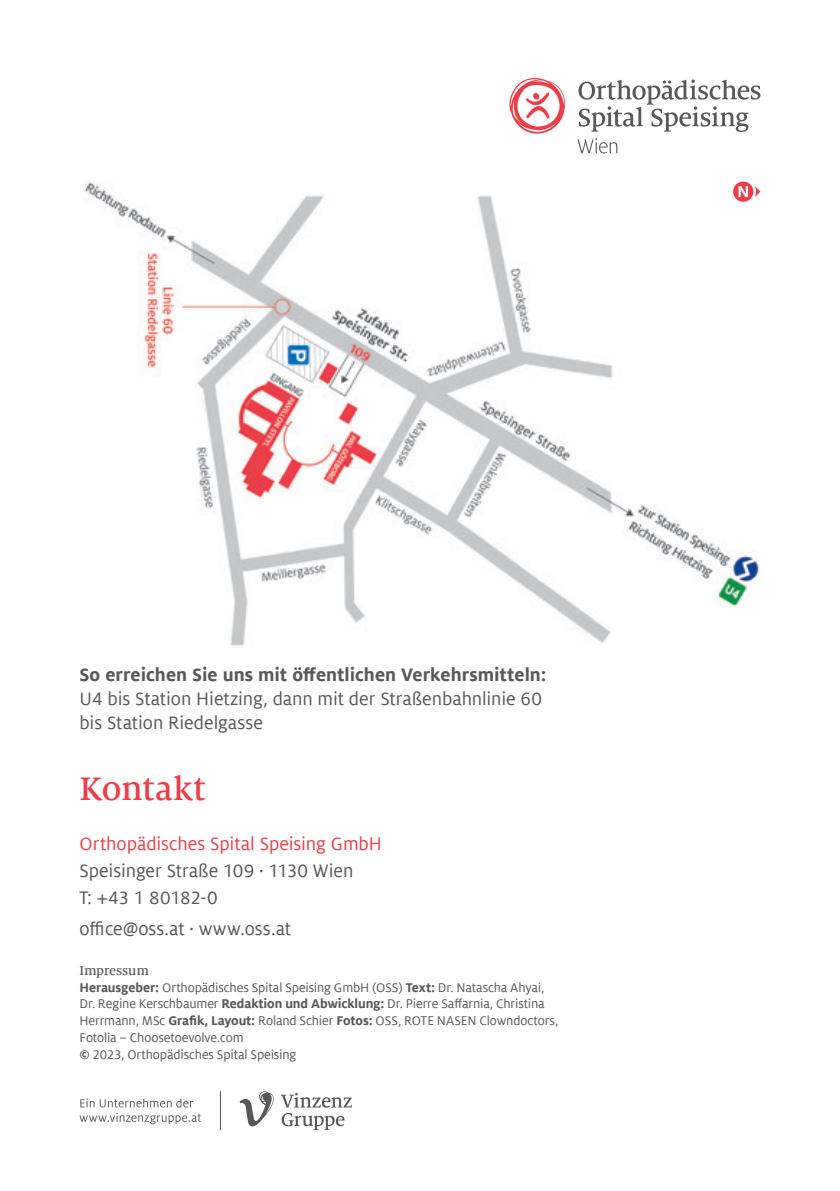
<style>
.page{position:relative;width:840px;height:1191px;background:#fff}
.page>*{position:absolute;margin:0;border:0;box-sizing:border-box;transform-origin:0 0}
.t1{font:500 36px "Milo Serif Offc Pro";letter-spacing:-.005em;color:#ee3d49}
.t2{font:20px/24px "Milo Offc Pro";letter-spacing:-.005em;color:#57585a}
.t3{font:700 20px "Milo Offc Pro";color:#57585a}
.t4{font:20px "Milo Offc Pro";color:#ee3d49}
.t5{font:14px/16.8px "Milo Offc Pro";letter-spacing:-.01em;color:#57585a}
.t6{font:500 14px "Milo Serif Offc Pro";letter-spacing:-.01em;color:#57585a}
.s1{font-weight:700}
</style>
<div class="page">
<img style="left:84px;top:182px;width:676px;height:465px">
<svg style="left:732px;top:181px;width:21px;height:21px"></svg>
<svg style="left:754px;top:186px;width:6px;height:11px"></svg>
<svg style="left:738px;top:186px;width:9px;height:11px"></svg>
<svg style="left:79px;top:1098px;width:122px;height:26px"></svg>
<svg style="left:281px;top:1092px;width:70px;height:15px"></svg>
<svg style="left:281px;top:1113px;width:63px;height:17px"></svg>
<svg style="left:239px;top:1091px;width:35px;height:36px"></svg>
<hr style="left:220px;top:1091px;width:1px;height:39px;background:#57585a">
<svg style="left:509px;top:78px;width:56px;height:56px"></svg>
<svg style="left:578px;top:79px;width:182px;height:53px"></svg>
<svg style="left:577px;top:138px;width:40px;height:15px"></svg>
<h2 class="t3" style="left:79px;top:663px;width:468px">So erreichen Sie uns mit öffentlichen Verkehrsmitteln:</h2>
<h2 class="t2" style="left:79px;top:687px;width:464px">U4 bis Station Hietzing, dann mit der Straßenbahnlinie 60 bis Station Riedelgasse</h2>
<h1 class="t1" style="left:79px;top:768px;width:128px">Kontakt</h1>
<h2 class="t4" style="left:79px;top:832px;width:304px">Orthopädisches Spital Speising GmbH</h2>
<h2 class="t2" style="left:79px;top:857px;width:275px;line-height:27px">Speisinger Straße 109 · 1130 Wien<br>T: +43 1 80182-0</h2>
<h2 class="t2" style="left:79px;top:917px;width:213px">office@oss.at · www.oss.at</h2>
<p class="t6" style="left:79px;top:962px;width:71px">Impressum</p>
<p class="t5" style="left:79px;top:978px;width:480px"><span class="s1">Herausgeber:</span> Orthopädisches Spital Speising GmbH (OSS) <span class="s1">Text:</span> Dr. Natascha Ahyai, Dr. Regine Kerschbaumer <span class="s1">Redaktion und Abwicklung:</span> Dr. Pierre Saffarnia, Christina Herrmann, MSc <span class="s1">Grafik, Layout:</span> Roland Schier <span class="s1">Fotos:</span> OSS, ROTE NASEN Clowndoctors, Fotolia – Choosetoevolve.com<br><span class="s1">©</span> 2023, Orthopädisches Spital Speising</p>
</div>
